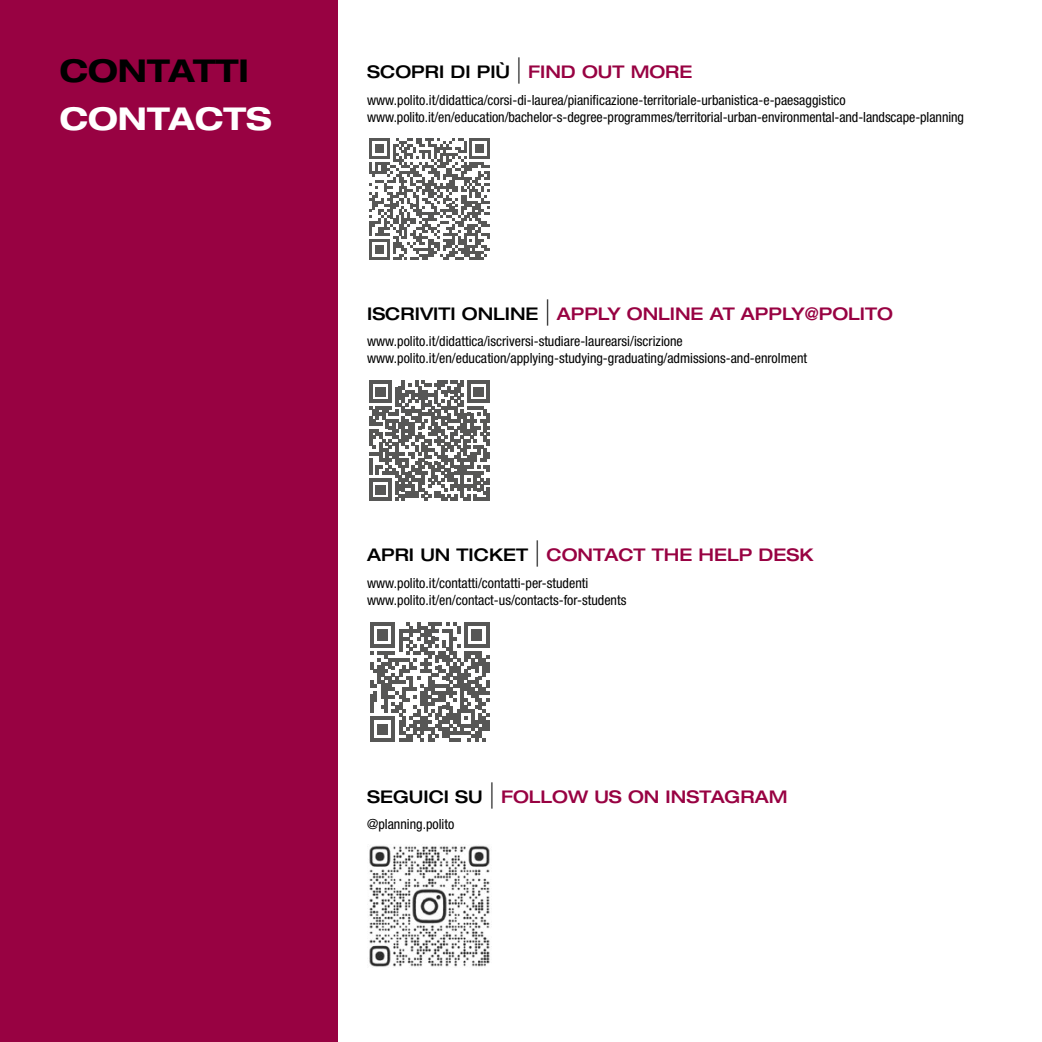
<style>
.page{position:relative;width:1042px;height:1042px;background:#fff}
.page>*{position:absolute;margin:0;border:0;box-sizing:border-box;transform-origin:0 0}
.t1{font:700 expanded 31.5px "Helvetica Neue LT Std";color:#000}
.t2{font:700 expanded 31.5px "Helvetica Neue LT Std";color:#fff}
.t3{font:500 expanded 17.5px "Helvetica Neue LT Std";color:#980242}
.t4{font:500 expanded 17.5px "Helvetica Neue LT Std";color:#000}
.t5{font:condensed 14px/16.8px "Helvetica Neue LT Std";color:#000}
.s1{font-weight:100;font-stretch:normal;font-size:26.25px}
.s2{color:#980242}
.s3{color:#000}
.s4{font-weight:100;font-stretch:normal;font-size:26.25px;color:#000}
</style>
<div class="page">
<div style="left:0;top:0;width:337px;height:1042px;background:#980242"></div>
<img style="left:369px;top:845px;width:121px;height:122px">
<svg style="left:369px;top:138px;width:121px;height:122px"></svg>
<svg style="left:369px;top:380px;width:121px;height:121px"></svg>
<svg style="left:370px;top:622px;width:119px;height:120px"></svg>
<h1 class="t1" style="left:60px;top:51px;width:191px">CONTATTI</h1>
<h1 class="t2" style="left:60px;top:99px;width:214px">CONTACTS</h1>
<p class="t4" style="left:367px;top:61px;width:327px">SCOPRI DI PIÙ <span class="s1">|</span> <span class="s2">FIND OUT MORE</span></p>
<p class="t5" style="left:367px;top:92px;width:598px">www.polito.it/didattica/corsi-di-laurea/pianificazione-territoriale-urbanistica-e-paesaggistico www.polito.it/en/education/bachelor-s-degree-programmes/territorial-urban-environmental-and-landscape-planning</p>
<p class="t3" style="left:367px;top:303px;width:527px"><span class="s3">ISCRIVITI ONLINE</span> <span class="s4">|</span> APPLY ONLINE AT APPLY@POLITO</p>
<p class="t5" style="left:367px;top:333px;width:441px">www.polito.it/didattica/iscriversi-studiare-laurearsi/iscrizione www.polito.it/en/education/applying-studying-graduating/admissions-and-enrolment</p>
<p class="t3" style="left:367px;top:544px;width:448px"><span class="s3">APRI UN TICKET</span> <span class="s4">|</span> CONTACT THE HELP DESK</p>
<p class="t5" style="left:367px;top:574px;width:261px">www.polito.it/contatti/contatti-per-studenti www.polito.it/en/contact-us/contacts-for-students</p>
<p class="t3" style="left:367px;top:785px;width:422px"><span class="s3">SEGUICI SU</span> <span class="s4">|</span> FOLLOW US ON INSTAGRAM</p>
<p class="t5" style="left:367px;top:816px;width:89px">@planning.polito</p>
</div>
